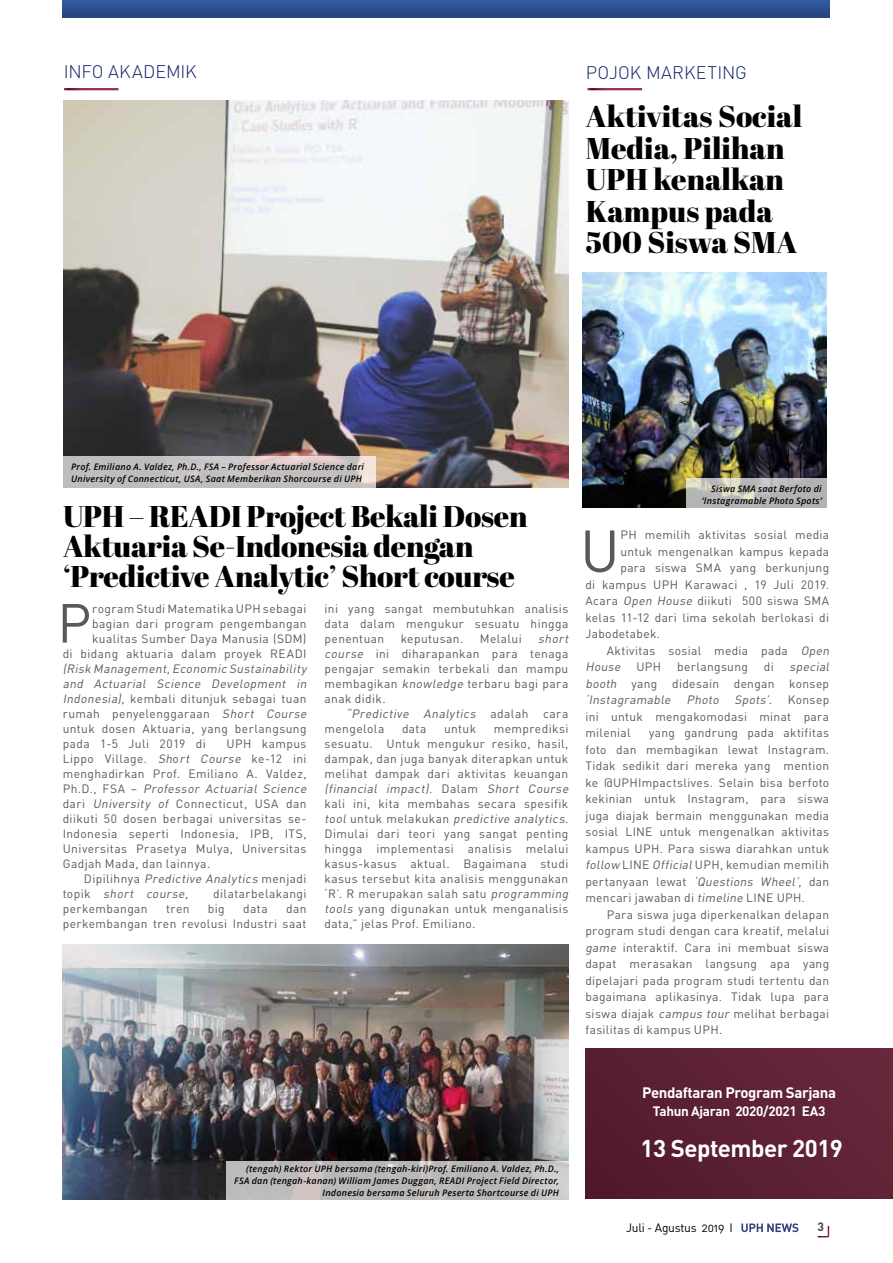
<style>
.page{position:relative;width:893px;height:1263px;background:#fff}
.page>*{position:absolute;margin:0;border:0;box-sizing:border-box;transform-origin:0 0}
.t1{font:58.35px "DIN";color:#58595b}
.t2{font:54.15px "DIN";color:#58595b}
.t3{font:30px/31.5px "Abril Fatface";letter-spacing:-.01em;color:#000}
.t4{font:700 24px "DIN";letter-spacing:-.02em;color:#fff}
.t5{font:300 18px "DIN";letter-spacing:-.005em;color:#112369}
.t6{font:700 15px "DIN";letter-spacing:-.025em;color:#fff}
.t7{font:700 13.5px "DIN";letter-spacing:-.025em;color:#fff}
.t8{font:12px/15px "DIN";letter-spacing:.03em;color:#58595b}
.t9{font:italic 12px/15px "DIN";color:#58595b}
.t10{font:12px "DIN Regular Alternate";letter-spacing:-.02em;color:#000}
.t11{font:700 12px "DIN";color:#414042}
.t12{font:italic 600 9px/12px "Open Sans";letter-spacing:.025em;color:#000;text-align:right}
.s1{font-style:italic}
.s2{font-style:normal}
</style>
<div class="page">
<svg style="left:63px;top:0;width:766px;height:17px;background:#2c508e"></svg>
<svg style="left:741px;top:1223px;width:57px;height:9px"></svg>
<svg style="left:817px;top:1225px;width:13px;height:13px"></svg>
<img style="left:583px;top:272px;width:243px;height:235px">
<img style="left:64px;top:101px;width:504px;height:387px">
<div style="left:585px;top:1049px;width:308px;height:150px;background:#5c2034"></div>
<img style="left:63px;top:944px;width:505px;height:255px">
<svg style="left:63px;top:456px;width:313px;height:32px;background:#c6c2c2"></svg>
<svg style="left:687px;top:478px;width:140px;height:30px;background:#bcbbb7"></svg>
<svg style="left:226px;top:1161px;width:343px;height:39px;background:#bdbbbb"></svg>
<h3 class="t5" style="left:64px;top:61px;width:135px">INFO AKADEMIK</h3>
<h3 class="t5" style="left:586px;top:62px;width:162px">POJOK MARKETING</h3>
<h3 class="t3" style="left:586px;top:100px;width:218px">Aktivitas Social<br>Media, Pilihan<br>UPH kenalkan<br>Kampus pada<br>500 Siswa SMA</h3>
<p class="t12" style="left:71px;top:461px;width:294px;text-align:left">Prof. Emiliano A. Valdez, Ph.D., FSA – Professor Actuarial Science dari<br>University of Connecticut, USA, Saat Memberikan Shorcourse di UPH</p>
<h3 class="t3" style="left:63px;top:500px;width:466px;line-height:30px">UPH – READI Project Bekali Dosen<br>Aktuaria Se-Indonesia dengan ‘Predictive Analytic’ Short course</h3>
<p class="t8" style="left:63px;top:600px;width:245px;text-align:right">rogram Studi Matematika UPH sebagai bagian dari program pengembangan kualitas Sumber Daya Manusia (SDM)<br>di bidang aktuaria dalam proyek READI</p>
<p class="t8" style="left:63px;top:660px;width:248px"><span class="s1">(Risk Management,Economic Sustainability and Actuarial Science Development in Indonesia)</span>, kembali ditunjuk sebagai tuan rumah penyelenggaraan <span class="s1">Short Course </span>untuk dosen Aktuaria, yang berlangsung pada 1-5 Juli 2019 di</p>
<h2 class="t2" style="left:57px;top:589px;width:36px">P</h2>
<p class="t8" style="left:63px;top:735px;width:248px;text-indent:164px">UPH kampus Lippo Village. <span class="s1">Sh</span>o<span class="s1">rt Course</span> ke-12 ini menghadirkan Prof. Emiliano A. Valdez, P h . D . , F S A – <span class="s1">Professor Actuarial Science </span>dari <span class="s1">University of</span> Connecticut, USA dan diikuti 50 dosen berbagai universitas se-Indonesia seperti Indonesia, IPB, ITS, Universitas Prasetya Mulya, Universitas Gadjah Mada, dan lainnya.</p>
<p class="t9" style="left:63px;top:870px;width:245px;text-indent:21px"><span class="s2">D i p i l i h n ya</span> Predictive Analytics <span class="s2">m e nj a d i t o p i k</span> short course,</p>
<p class="t8" style="left:213px;top:885px;width:95px">dilatarbelakangi</p>
<p class="t8" style="left:63px;top:900px;width:86px">perkembangan</p>
<p class="t8" style="left:166px;top:900px;width:25px">tren</p>
<p class="t8" style="left:208px;top:900px;width:18px">big</p>
<p class="t8" style="left:243px;top:900px;width:26px">data</p>
<p class="t8" style="left:63px;top:900px;width:245px;text-align:right">dan<br>perkembangan tren revolusi Industri saat</p>
<p class="t8" style="left:325px;top:600px;width:245px;text-align:justify">ini yang sangat membutuhkan analisis data dalam mengukur sesuatu hingga penentuan</p>
<p class="t8" style="left:401px;top:630px;width:64px">keputusan.</p>
<p class="t8" style="left:480px;top:630px;width:43px">Melalui</p>
<p class="t8" style="left:325px;top:630px;width:248px;text-indent:214px"><span class="s1">short course</span> ini diharapankan para tenaga pengajar semakin terbekali dan mampu membagikan <span class="s1">knowledge</span> terbaru bagi para anak didik.</p>
<p class="t9" style="left:325px;top:705px;width:245px;text-indent:21px">“Predictive Analytics <span class="s2">a d a l a h c a r a mengelola</span></p>
<p class="t8" style="left:325px;top:720px;width:248px;text-indent:169px">memprediksi sesuatu. Untuk mengukur resiko, hasil, dampak, dan juga banyak diterapkan untuk melihat dampak dari aktivitas keuangan <span class="s1">(financial impact).</span> D a l a m <span class="s1">Short Course </span>kali ini, kita membahas secara spesifik <span class="s1">tool</span> u n t u k m e l a k u ka n <span class="s1">predictive analytics.<br></span>Dimulai dari teori yang sangat penting hingga implementasi analisis melalui kasus-kasus aktual. Bagaimana studi kasus tersebut kita analisis menggunakan ‘R’. R merupakan salah satu <span class="s1">programming tools</span> yang digunakan untuk menganalisis data,” jelas Prof. Emiliano.</p>
<p class="t8" style="left:402px;top:720px;width:26px">data</p>
<p class="t8" style="left:444px;top:720px;width:34px">untuk</p>
<p class="t12" style="left:702px;top:482px;width:122px">Siswa SMA saat Berfoto di ‘Instagramable Photo Spots’</p>
<h1 class="t1" style="left:580px;top:515px;width:41px">U</h1>
<p class="t8" style="left:620px;top:527px;width:210px">PH memilih aktivitas sosial media</p>
<p class="t8" style="left:620px;top:543px;width:210px">untuk mengenalkan kampus kepada</p>
<p class="t8" style="left:620px;top:560px;width:210px">para siswa SMA yang berkunjung</p>
<p class="t8" style="left:585px;top:576px;width:245px">di kampus UPH Karawaci , 19 Juli 2019.</p>
<p class="t8" style="left:585px;top:593px;width:245px">Acara <span class="s1">Open House</span> diikuti 500 siswa SMA</p>
<p class="t8" style="left:585px;top:609px;width:245px">kelas 11-12 dari lima sekolah berlokasi di</p>
<p class="t8" style="left:585px;top:626px;width:76px">Jabodetabek.</p>
<p class="t8" style="left:607px;top:642px;width:227px">Aktivitas sosial media pada <span class="s1">Open</span></p>
<p class="t9" style="left:585px;top:659px;width:77px">House <span class="s2">U P H</span></p>
<p class="t8" style="left:677px;top:659px;width:72px">berlangsung</p>
<p class="t8" style="left:764px;top:659px;width:11px">di</p>
<p class="t8" style="left:585px;top:658px;width:248px;line-height:16.5px;text-indent:204px"><span class="s1">special booth</span> yang didesain dengan konsep <span class="s1">‘Instagramable Photo Spots’.</span> K o n s e p ini untuk mengakomodasi minat para milenial</p>
<p class="t8" style="left:585px;top:724px;width:245px;line-height:16.5px;text-align:justify;text-indent:64px">yang gandrung pada aktifitas foto dan membagikan lewat Instagram.<br>Tidak sedikit dari mereka yang mention ke @UPHImpactslives. Selain bisa berfoto kekinian untuk Instagram, para siswa juga diajak bermain menggunakan media sosial LINE untuk mengenalkan aktivitas kampus UPH. Para siswa diarahkan untuk <span class="s1">follow</span> LINE <span class="s1">Official</span>UPH, kemudian memilih pertanyaan lewat <span class="s1">‘Questions Wheel’,</span> dan mencari jawaban di <span class="s1">timeline</span> LINE UPH.</p>
<p class="t8" style="left:585px;top:906px;width:245px;line-height:16.5px;text-align:justify;text-indent:21px">Para siswa juga diperkenalkan delapan program studi dengan cara kreatif, melalui <span class="s1">game</span> interaktif. Cara ini membuat siswa dapat merasakan langsung apa yang dipelajari pada program studi tertentu dan bagaimana aplikasinya. Tidak lupa para siswa diajak <span class="s1">campus tour</span> melihat berbagai fasilitas di kampus UPH.</p>
<p class="t12" style="left:234px;top:1162px;width:326px">(tengah) Rektor UPH bersama (tengah-kiri)Prof. Emiliano A. Valdez, Ph.D.,<br>FSA dan (tengah-kanan) William James Duggan, READI Project Field Director,<br>Indonesia bersama Seluruh Peserta Shortcourse di UPH</p>
<p class="t6" style="left:642px;top:1083px;width:195px">Pendaftaran Program Sarjana</p>
<p class="t7" style="left:653px;top:1102px;width:174px">Tahun Ajaran 2020/2021 EA3</p>
<h3 class="t4" style="left:640px;top:1132px;width:204px">13 September 2019</h3>
<p class="t10" style="left:626px;top:1220px;width:108px">Juli - Agustus 2019 I</p>
<p class="t11" style="left:817px;top:1219px;width:8px">3</p>
</div>
